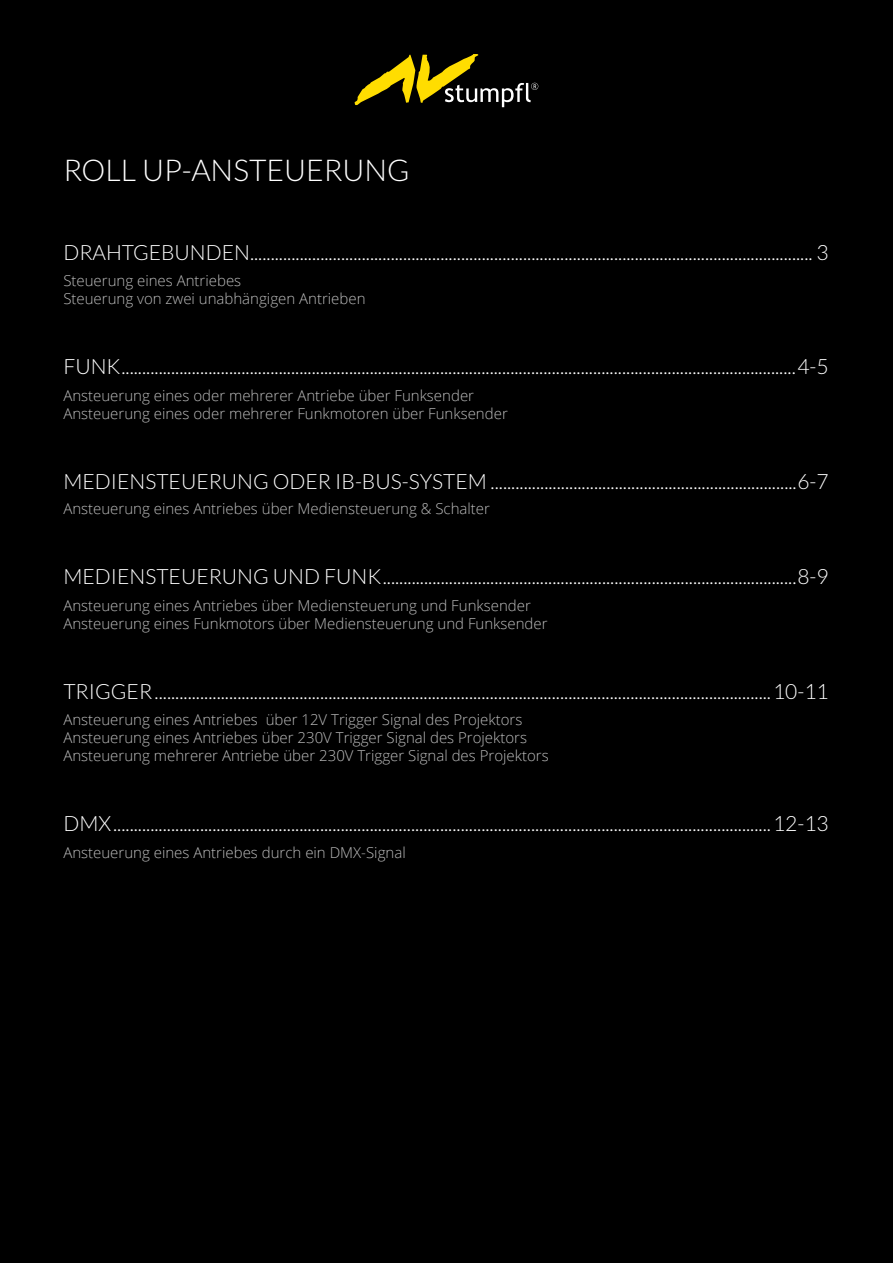
<style>
.page{position:relative;width:893px;height:1263px;background:#000}
.page>*{position:absolute;margin:0;border:0;box-sizing:border-box;transform-origin:0 0}
.t1{font:300 30px "Lato";color:#fff}
.t2{font:300 21px "Lato";color:#fff}
.t3{font:300 15px/18px "Open Sans";color:#bcbcbc}
</style>
<div class="page">
<svg style="left:355px;top:54px;width:183px;height:53px;background:#473f0d"></svg>
<h1 class="t1" style="left:63px;top:154px;width:348px">ROLL UP-ANSTEUERUNG</h1>
<p class="t2" style="left:63px;top:241px;width:767px">DRAHTGEBUNDEN........................................................................................................................................ 3</p>
<p class="t3" style="left:63px;top:271px;width:304px">Steuerung eines Antriebes<br>Steuerung von zwei unabhängigen Antrieben</p>
<p class="t2" style="left:63px;top:355px;width:767px">FUNK...................................................................................................................................................................4-5</p>
<p class="t3" style="left:63px;top:386px;width:446px">Ansteuerung eines oder mehrerer Antriebe über Funksender<br>Ansteuerung eines oder mehrerer Funkmotoren über Funksender</p>
<p class="t2" style="left:63px;top:470px;width:767px">MEDIENSTEUERUNG ODER IB-BUS-SYSTEM ..........................................................................6-7</p>
<p class="t3" style="left:63px;top:499px;width:428px">Ansteuerung eines Antriebes über Mediensteuerung &amp; Schalter</p>
<p class="t2" style="left:63px;top:565px;width:767px">MEDIENSTEUERUNG UND FUNK....................................................................................................8-9</p>
<p class="t3" style="left:63px;top:596px;width:486px">Ansteuerung eines Antriebes über Mediensteuerung und Funksender<br>Ansteuerung eines Funkmotors über Mediensteuerung und Funksender</p>
<p class="t2" style="left:63px;top:680px;width:767px">TRIGGER.....................................................................................................................................................10-11</p>
<p class="t3" style="left:63px;top:710px;width:487px">Ansteuerung eines Antriebes über 12V Trigger Signal des Projektors<br>Ansteuerung eines Antriebes über 230V Trigger Signal des Projektors<br>Ansteuerung mehrerer Antriebe über 230V Trigger Signal des Projektors</p>
<p class="t2" style="left:63px;top:812px;width:767px">DMX...............................................................................................................................................................12-13</p>
<p class="t3" style="left:63px;top:843px;width:344px">Ansteuerung eines Antriebes durch ein DMX-Signal</p>
</div>
